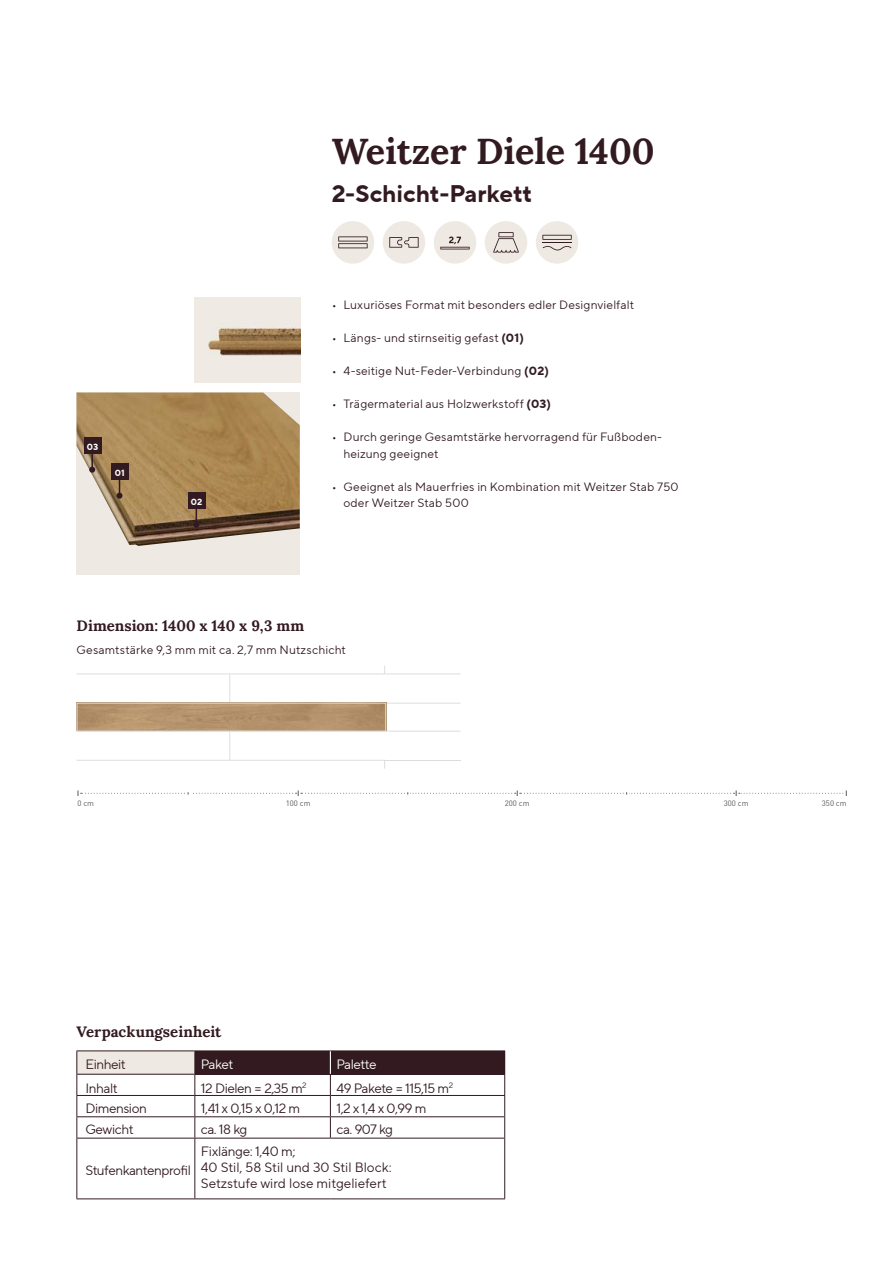
<style>
.page{position:relative;width:893px;height:1263px;background:#fff}
.page>*{position:absolute;margin:0;border:0;box-sizing:border-box;transform-origin:0 0}
.t1{font:700 36px "Lora";color:#321a20}
.t2{font:700 24px "TT Norms Pro";color:#321a20}
.t3{font:700 15px "Lora";letter-spacing:.005em;color:#321a20}
.t4{font:13.5px "TT Norms Pro";letter-spacing:-.03em;color:#321a20}
.t5{font:13.5px/15.8px "TT Norms Pro";color:#321a20}
.t6{font:13.5px "TT Norms Pro";letter-spacing:-.03em;color:#fff}
.t7{font:12px/16.5px "TT Norms Pro";letter-spacing:.015em;color:#321a20}
.t8{font:700 9px "TT Norms Pro";color:#fff}
.t9{font:7.8px "DIN";color:#57585a}
.s1{font-weight:700}
</style>
<div class="page">
<div style="left:77px;top:1051px;width:118px;height:23px;background:#efe9e3"></div>
<div style="left:195px;top:1051px;width:135px;height:23px;background:#321a20"></div>
<div style="left:330px;top:1051px;width:175px;height:23px;background:#321a20"></div>
<hr style="left:76px;top:1050px;width:119px;height:1px;background:#321a20">
<hr style="left:195px;top:1050px;width:135px;height:1px;background:#321a20">
<hr style="left:330px;top:1050px;width:175px;height:1px;background:#321a20">
<hr style="left:76px;top:1074px;width:119px;height:1px;background:#321a20">
<hr style="left:195px;top:1074px;width:135px;height:1px;background:#321a20">
<hr style="left:330px;top:1074px;width:175px;height:1px;background:#321a20">
<hr style="left:76px;top:1095px;width:119px;height:1px;background:#321a20">
<hr style="left:195px;top:1095px;width:135px;height:1px;background:#321a20">
<hr style="left:330px;top:1095px;width:175px;height:1px;background:#321a20">
<hr style="left:76px;top:1116px;width:119px;height:1px;background:#321a20">
<svg style="left:76px;top:1051px;width:1px;height:87px"></svg>
<hr style="left:195px;top:1116px;width:135px;height:1px;background:#321a20">
<svg style="left:194px;top:1051px;width:1px;height:87px"></svg>
<hr style="left:330px;top:1116px;width:175px;height:1px;background:#321a20">
<svg style="left:504px;top:1075px;width:1px;height:63px"></svg>
<hr style="left:76px;top:1138px;width:119px;height:1px;background:#321a20">
<hr style="left:76px;top:1138px;width:1px;height:60px;background:#321a20">
<hr style="left:195px;top:1138px;width:135px;height:1px;background:#321a20">
<hr style="left:194px;top:1138px;width:1px;height:60px;background:#321a20">
<hr style="left:330px;top:1138px;width:175px;height:1px;background:#321a20">
<hr style="left:504px;top:1138px;width:1px;height:60px;background:#321a20">
<hr style="left:76px;top:1198px;width:119px;height:1px;background:#321a20">
<hr style="left:195px;top:1198px;width:135px;height:1px;background:#321a20">
<hr style="left:330px;top:1198px;width:175px;height:1px;background:#321a20">
<svg style="left:330px;top:1051px;width:1px;height:87px"></svg>
<svg style="left:77px;top:665px;width:384px;height:104px"></svg>
<img style="left:79px;top:705px;width:305px;height:24px">
<div style="left:77px;top:703px;width:309px;height:28px;border:1px solid #dbdcde"></div>
<svg style="left:78px;top:790px;width:769px;height:6px"></svg>
<div style="left:332px;top:221px;width:42px;height:43px;background:#efe9e3;border-radius:50%"></div>
<svg style="left:338px;top:236px;width:30px;height:12px"></svg>
<div style="left:434px;top:221px;width:42px;height:43px;background:#efe9e3;border-radius:50%"></div>
<hr style="left:440px;top:247px;width:30px;height:2px;background:#321a20">
<svg style="left:441px;top:237px;width:28px;height:12px"></svg>
<div style="left:383px;top:221px;width:42px;height:43px;background:#efe9e3;border-radius:50%"></div>
<svg style="left:389px;top:237px;width:30px;height:11px"></svg>
<div style="left:536px;top:221px;width:42px;height:43px;background:#efe9e3;border-radius:50%"></div>
<svg style="left:542px;top:235px;width:30px;height:15px"></svg>
<div style="left:485px;top:221px;width:42px;height:43px;background:#efe9e3;border-radius:50%"></div>
<svg style="left:493px;top:232px;width:26px;height:21px"></svg>
<div style="left:77px;top:392px;width:223px;height:182px;background:#efe9e3"></div>
<img style="left:77px;top:392px;width:223px;height:154px">
<svg style="left:117px;top:480px;width:6px;height:19px"></svg>
<div style="left:111px;top:463px;width:17px;height:17px;background:#321a20"></div>
<svg style="left:89px;top:454px;width:6px;height:19px"></svg>
<div style="left:84px;top:437px;width:17px;height:17px;background:#321a20"></div>
<svg style="left:193px;top:509px;width:6px;height:19px"></svg>
<div style="left:188px;top:492px;width:17px;height:17px;background:#321a20"></div>
<img style="left:195px;top:298px;width:106px;height:85px">
<p class="t8" style="left:87px;top:443px;width:13px">03</p>
<p class="t8" style="left:115px;top:469px;width:12px">01</p>
<p class="t8" style="left:191px;top:498px;width:13px">02</p>
<h1 class="t1" style="left:332px;top:137px;width:325px">Weitzer Diele 1400</h1>
<h2 class="t2" style="left:332px;top:185px;width:202px">2-Schicht-Parkett</h2>
<p class="t7" style="left:332px;top:298px;width:304px">ï Luxuriˆses Format mit besonders edler Designvielfalt</p>
<p class="t7" style="left:332px;top:331px;width:194px">ï L‰ngs- und stirnseitig gefast <span class="s1">(01)</span></p>
<p class="t7" style="left:332px;top:364px;width:219px">ï 4-seitige Nut-Feder-Verbindung <span class="s1">(02)</span></p>
<p class="t7" style="left:332px;top:397px;width:221px">ï Tr‰germaterial aus Holzwerkstoff <span class="s1">(03)</span></p>
<p class="t7" style="left:343px;top:430px;width:320px;text-indent:-12px">ï Durch geringe Gesamtst‰rke hervorragend f¸r Fuflboden&shy;heizung geeignet</p>
<p class="t7" style="left:343px;top:479px;width:337px;text-indent:-12px">ï Geeignet als Mauerfries in Kombination mit Weitzer Stab 750 oder Weitzer Stab 500</p>
<p class="t3" style="left:77px;top:620px;width:229px">Dimension: 1400 x 140 x 9,3 mm</p>
<p class="t7" style="left:77px;top:643px;width:271px">Gesamtst‰rke 9,3 mm mit ca. 2,7 mm Nutzschicht</p>
<p class="t9" style="left:77px;top:798px;width:18px">0 cm</p>
<p class="t9" style="left:286px;top:798px;width:26px">100 cm</p>
<p class="t9" style="left:822px;top:798px;width:26px">350 cm</p>
<p class="t9" style="left:505px;top:798px;width:26px">200 cm</p>
<p class="t9" style="left:724px;top:798px;width:26px">300 cm</p>
<p class="t3" style="left:76px;top:1025px;width:146px">Verpackungseinheit</p>
<p class="t4" style="left:85px;top:1059px;width:42px">Einheit</p>
<p class="t6" style="left:201px;top:1059px;width:34px">Paket</p>
<p class="t6" style="left:336px;top:1059px;width:42px">Palette</p>
<p class="t4" style="left:85px;top:1083px;width:34px">Inhalt</p>
<p class="t4" style="left:201px;top:1083px;width:107px">12 Dielen = 2,35 m<sup>2</sup></p>
<p class="t4" style="left:336px;top:1083px;width:118px">49 Pakete = 115,15 m<sup>2</sup></p>
<p class="t4" style="left:85px;top:1103px;width:63px">Dimension</p>
<p class="t4" style="left:201px;top:1103px;width:101px">1,41 x 0,15 x 0,12 m</p>
<p class="t4" style="left:336px;top:1103px;width:91px">1,2 x 1,4 x 0,99 m</p>
<p class="t4" style="left:85px;top:1124px;width:50px">Gewicht</p>
<p class="t4" style="left:201px;top:1124px;width:48px">ca. 18 kg</p>
<p class="t4" style="left:336px;top:1124px;width:58px">ca. 907 kg</p>
<p class="t4" style="left:85px;top:1160px;width:107px">Stufenkantenprofil</p>
<p class="t5" style="left:201px;top:1145px;width:192px">Fixl‰nge: 1,40 m;<br>40 Stil, 58 Stil und 30 Stil Block:<br>Setzstufe wird lose mitgeliefert</p>
</div>
